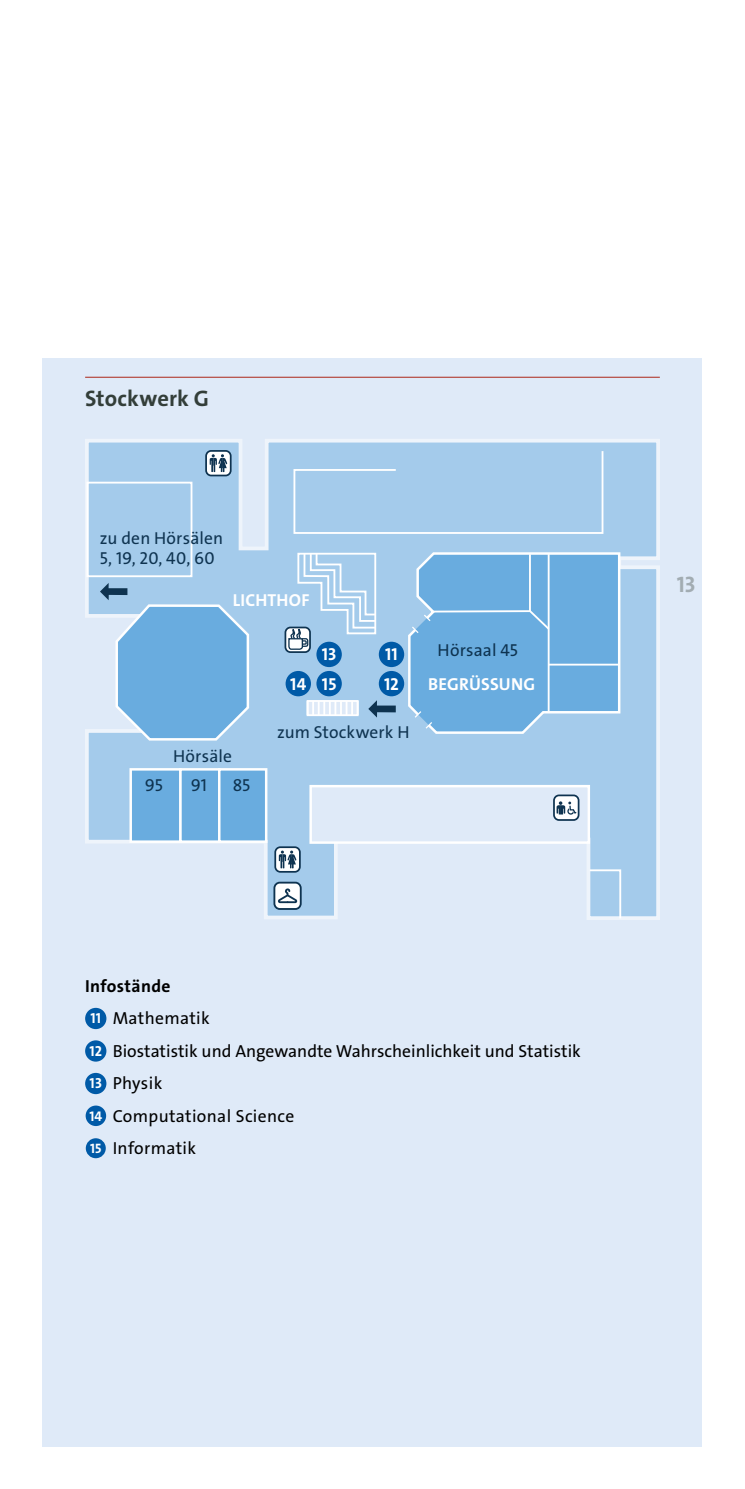
<style>
.page{position:relative;width:745px;height:1489px;background:#fff}
.page>*{position:absolute;margin:0;border:0;box-sizing:border-box;transform-origin:0 0}
.t1{font:22.5px "The Sans LP7 Bld";letter-spacing:.005em;color:#333e39}
.t2{font:22.5px "The Sans LP7 Bld";color:#a2acb2}
.t3{font:17.5px/32.5px "The Sans LP5 Plain";color:#000}
.t4{font:17.5px/20px "The Sans LP5 Plain";letter-spacing:.01em;color:#0e3350}
.t5{font:17.5px/29.2px "The Sans LP7 Bld";letter-spacing:.01em;color:#fff}
.t6{font:17.5px "The Sans LP7 Bld";letter-spacing:.02em;color:#000}
.s1{font-family:"The Sans LP7 Bld";font-size:14.5px;color:#fff}
.s2{font-family:"The Sans LP7 Bld";font-size:14px;color:#fff}
.s3{font-family:"The Sans LP7 Bld";font-size:13.75px;color:#fff}
</style>
<div class="page">
<div style="left:43px;top:358px;width:659px;height:1088px;background:#dfeaf8"></div>
<svg style="left:85px;top:439px;width:574px;height:481px"></svg>
<svg style="left:587px;top:868px;width:34px;height:52px"></svg>
<div style="left:86px;top:481px;width:106px;height:96px;border:2px solid #fff"></div>
<div style="left:131px;top:769px;width:49px;height:72px;background:#69acdf"></div>
<div style="left:129px;top:768px;width:52px;height:74px;border:2px solid #fff"></div>
<div style="left:180px;top:769px;width:39px;height:72px;background:#69acdf"></div>
<div style="left:179px;top:768px;width:41px;height:74px;border:2px solid #fff"></div>
<div style="left:219px;top:769px;width:47px;height:72px;background:#69acdf"></div>
<div style="left:218px;top:768px;width:49px;height:74px;border:2px solid #fff"></div>
<div style="left:292px;top:449px;width:312px;height:86px;background:#a4cbeb"></div>
<div style="left:310px;top:786px;width:278px;height:56px;background:#dfeaf8"></div>
<div style="left:309px;top:784px;width:280px;height:59px;border:2px solid #fff"></div>
<div style="left:306px;top:700px;width:52px;height:16px;border:2px solid #fff"></div>
<svg style="left:306px;top:701px;width:52px;height:14px"></svg>
<div style="left:275px;top:847px;width:25px;height:24px;background:#fff;border-radius:5px"></div>
<div style="left:274px;top:846px;width:26px;height:26px;border:2px solid #0e3350;border-radius:5px"></div>
<svg style="left:278px;top:850px;width:18px;height:18px"></svg>
<div style="left:206px;top:451px;width:24px;height:24px;background:#fff;border-radius:5px"></div>
<div style="left:205px;top:450px;width:26px;height:26px;border:2px solid #0e3350;border-radius:5px"></div>
<svg style="left:209px;top:454px;width:18px;height:18px"></svg>
<div style="left:274px;top:882px;width:26px;height:26px;background:#fff;border-radius:5px"></div>
<div style="left:273px;top:881px;width:28px;height:28px;border:2px solid #0e3350;border-radius:5px"></div>
<svg style="left:278px;top:887px;width:21px;height:17px"></svg>
<div style="left:284px;top:626px;width:27px;height:27px;border:2px solid #0e3350;border-radius:5px"></div>
<svg style="left:287px;top:552px;width:90px;height:98px;background:#b1d0ea"></svg>
<div style="left:553px;top:795px;width:25px;height:25px;background:#fff;border-radius:5px"></div>
<div style="left:552px;top:794px;width:27px;height:26px;border:2px solid #0e3350;border-radius:5px"></div>
<svg style="left:556px;top:801px;width:21px;height:13px"></svg>
<svg style="left:100px;top:583px;width:151px;height:158px;background:#88bce4"></svg>
<svg style="left:368px;top:700px;width:27px;height:17px"></svg>
<svg style="left:406px;top:551px;width:215px;height:184px;background:#79b4e2"></svg>
<div style="left:378px;top:641px;width:26px;height:26px;background:#005aa7;border-radius:50%"></div>
<div style="left:378px;top:671px;width:26px;height:25px;background:#005aa7;border-radius:50%"></div>
<div style="left:316px;top:641px;width:25px;height:26px;background:#005aa7;border-radius:50%"></div>
<div style="left:316px;top:671px;width:25px;height:25px;background:#005aa7;border-radius:50%"></div>
<div style="left:285px;top:671px;width:26px;height:25px;background:#005aa7;border-radius:50%"></div>
<hr style="left:85px;top:376px;width:574px;height:2px;background:#b64e45">
<div style="left:85px;top:1007px;width:21px;height:22px;background:#005aa7;border-radius:50%"></div>
<div style="left:85px;top:1040px;width:21px;height:21px;background:#005aa7;border-radius:50%"></div>
<div style="left:85px;top:1072px;width:21px;height:22px;background:#005aa7;border-radius:50%"></div>
<div style="left:86px;top:1105px;width:20px;height:20px;background:#005aa7;border-radius:50%"></div>
<div style="left:86px;top:1138px;width:20px;height:20px;background:#005aa7;border-radius:50%"></div>
<p class="t1" style="left:85px;top:384px;width:125px">Stockwerk G</p>
<p class="t4" style="left:100px;top:528px;width:125px">zu den Hörsälen<br>5, 19, 20, 40, 60</p>
<p class="t5" style="left:233px;top:585px;width:78px">LICHTHOF</p>
<p class="t5" style="left:290px;top:640px;width:48px;text-align:right">13<br>14 15</p>
<p class="t5" style="left:384px;top:640px;width:16px">11<br>12</p>
<p class="t4" style="left:277px;top:721px;width:134px">zum Stockwerk H</p>
<p class="t4" style="left:173px;top:746px;width:60px">Hörsäle</p>
<p class="t4" style="left:145px;top:774px;width:20px">95</p>
<p class="t4" style="left:191px;top:774px;width:18px">91</p>
<p class="t4" style="left:232px;top:774px;width:19px">85</p>
<p class="t4" style="left:437px;top:640px;width:82px">Hörsaal 45</p>
<p class="t5" style="left:428px;top:669px;width:108px">BEGRÜSSUNG</p>
<p class="t6" style="left:85px;top:974px;width:87px">Infostände</p>
<p class="t3" style="left:89px;top:1002px;width:492px"><span class="s1">11</span> Mathematik<br><span class="s1">12</span> Biostatistik und Angewandte Wahrscheinlichkeit und Statistik<br><span class="s1">13</span> Physik<br><span class="s2">14</span> Computational Science<br><span class="s3">15</span> Informatik</p>
<p class="t2" style="left:676px;top:570px;width:20px">13</p>
</div>
